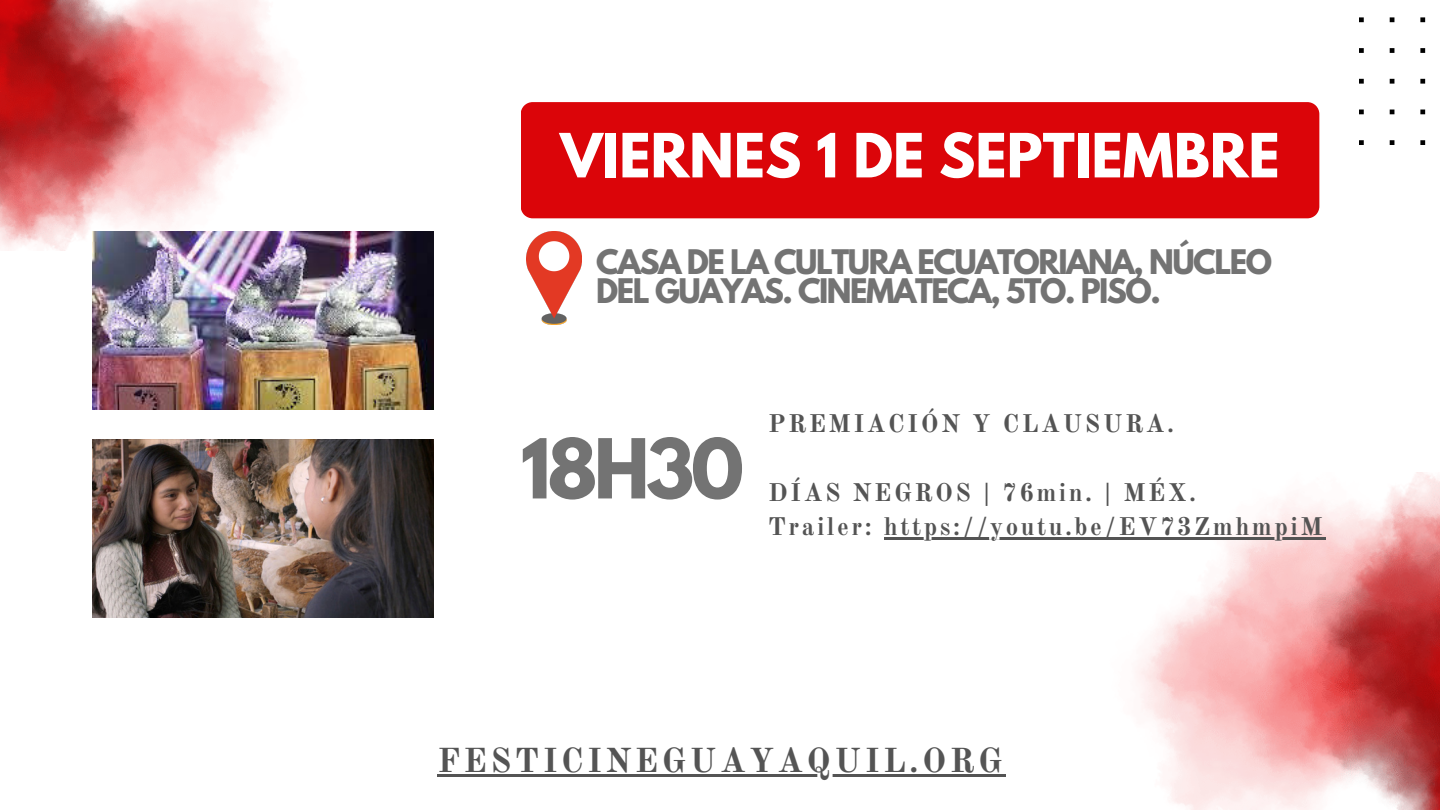
<style>
.page{position:relative;width:1440px;height:810px;background:#fff}
.page>*{position:absolute;margin:0;border:0;box-sizing:border-box;transform-origin:0 0}
.t1{font:700 73.2px "League Spartan";letter-spacing:-.05em;color:#737373}
.t2{font:700 54px "League Spartan";color:#fff}
.t3{font:700 34px "Old Standard";letter-spacing:.1em;color:#545454}
.t4{font:700 30px/28.5px "League Spartan";letter-spacing:-.05em;color:#737373}
.t5{font:700 25px "Old Standard";letter-spacing:.1em;color:#545454}
</style>
<div class="page">
<img style="left:93px;top:439px;width:341px;height:178px">
<div style="left:521px;top:102px;width:798px;height:116px;background:#db0509"></div>
<img style="left:1359px;top:17px;width:67px;height:128px">
<img style="left:1084px;top:473px;width:356px;height:337px">
<img style="left:526px;top:231px;width:55px;height:93px">
<hr style="left:437px;top:774px;width:569px;height:3px;background:#545454">
<hr style="left:884px;top:537px;width:441px;height:2px;background:#545454">
<img style="left:93px;top:231px;width:341px;height:178px">
<img style="left:0;top:0;width:328px;height:251px">
<p class="t2" style="left:560px;top:129px;width:721px">VIERNES 1 DE SEPTIEMBRE</p>
<p class="t4" style="left:596px;top:252px;width:677px">CASA DE LA CULTURA ECUATORIANA, NÚCLEO<br>DEL GUAYAS. CINEMATECA, 5TO. PISO.</p>
<p class="t1" style="left:521px;top:433px;width:225px">18H30</p>
<p class="t5" style="left:768px;top:408px;width:408px">PREMIACIÓN Y CLAUSURA.</p>
<p class="t5" style="left:768px;top:477px;width:430px">DÍAS NEGROS | 76min. | MÉX.</p>
<p class="t5" style="left:768px;top:512px;width:556px">Trailer: https://youtu.be/EV73ZmhmpiM</p>
<p class="t3" style="left:437px;top:740px;width:567px">FESTICINEGUAYAQUIL.ORG</p>
</div>
